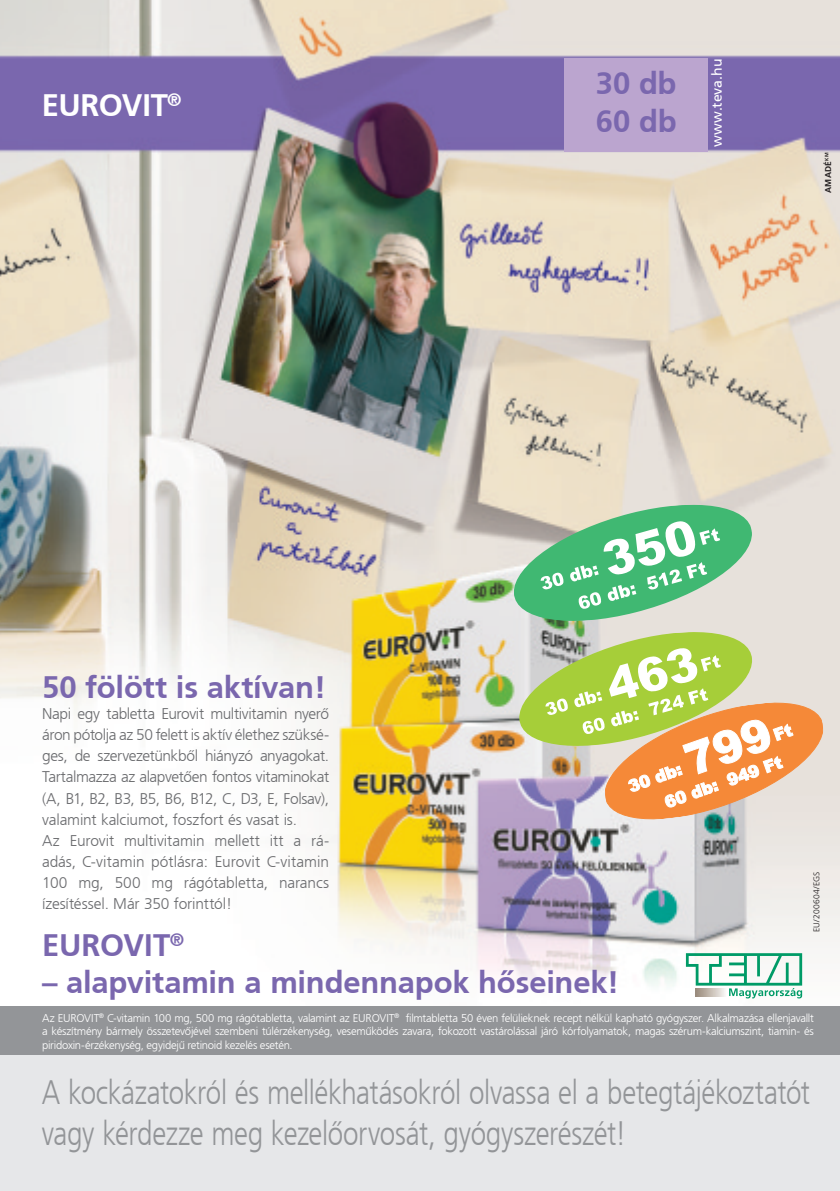
<style>
.page{position:relative;width:840px;height:1191px;background:#fff}
.page>*{position:absolute;margin:0;border:0;box-sizing:border-box;transform-origin:0 0}
.t1{font:33.8px/40.6px "Frutiger H Light A";letter-spacing:-.015em;color:#939598;scale:.82 1}
.t2{font:31px/37.2px "Frutiger H Bold A";letter-spacing:-.01em;color:#7a67ae}
.t3{font:31px "Frutiger H Bold A";letter-spacing:-.015em;color:#fff}
.t4{font:15.4px/21.2px "Frutiger H Light A";letter-spacing:-.015em;color:#6c6d70}
.t5{font:14px "Frutiger H Plain A";color:#fff}
.t6{font:11.2px/13.6px "Frutiger H Light A";letter-spacing:-.025em;color:#fff;text-align:justify}
.t7{font:8.4px "Frutiger H Light A";letter-spacing:.02em;color:#231f20}
.t8{font:8.4px "Frutiger H Bold A";letter-spacing:.03em;color:#231f20}
</style>
<div class="page">
<img style="left:0;top:0;width:839px;height:999px">
<svg style="left:685px;top:953px;width:116px;height:45px"></svg>
<svg style="left:695px;top:988px;width:30px;height:8px"></svg>
<div style="left:0;top:1055px;width:839px;height:136px;background:#e6e7e9"></div>
<div style="left:0;top:1006px;width:839px;height:49px;background:#939598"></div>
<div style="left:564px;top:58px;width:143px;height:94px;background:#bba5cf"></div>
<svg style="left:509px;top:501px;width:322px;height:324px;background:#c2c99d"></svg>
<p class="t3" style="left:42px;top:87px;width:141px">EUROVIT<sup>®</sup></p>
<p class="t2" style="left:595px;top:65px;width:82px">30 db<br>60 db</p>
<p class="t5" style="left:708px;top:147px;width:90px;rotate:-90deg">www.teva.hu</p>
<p class="t8" style="left:822px;top:193px;width:42px;rotate:-90deg">AMADÉ<sup>KM</sup></p>
<p class="t2" style="left:42px;top:668px;width:285px">50 fölött is aktívan!</p>
<p class="t4" style="left:42px;top:703px;width:288px">Napi egy tabletta Eurovit multivitamin nyerő áron pótolja az 50 felett is aktív élethez szüksé&shy;ges, de szervezetünkből hiányzó anyagokat.<br>Tartalmazza az alapvetően fontos vitaminokat (A, B1, B2, B3, B5, B6, B12, C, D3, E, Folsav), valamint kalciumot, foszfort és vasat is.<br>Az Eurovit multivitamin mellett itt a rá&shy;adás, C-vitamin pótlásra: Eurovit C-vitamin 100 mg, 500 mg rágótabletta, narancs ízesítéssel. Már 350 forinttól!</p>
<p class="t2" style="left:42px;top:926px;width:143px">EUROVIT<sup>®</sup></p>
<p class="t2" style="left:42px;top:963px;width:578px">– alapvitamin a mindennapok hõseinek!</p>
<p class="t7" style="left:811px;top:932px;width:62px;rotate:-90deg">EU/200604/EGS</p>
<p class="t6" style="left:42px;top:1011px;width:772px">Az EUROVIT<sup>®</sup> C-vitamin 100 mg, 500 mg rágótabletta, valamint az EUROVIT<sup>®</sup> filmtabletta 50 éven felülieknek recept nélkül kapható gyógyszer. Alkalmazása ellenjavallt a készítmény bármely összetevőjével szembeni túlérzékenység, vesemûködés zavara, fokozott vastárolással járó kórfolyamatok, magas szérum-kalciumszint, tiamin- és piridoxin-érzékenység, egyidejû retinoid kezelés esetén.</p>
<p class="t1" style="left:42px;top:1072px;width:937px">A kockázatokról és mellékhatásokról olvassa el a betegtájékoztatót vagy kérdezze meg kezelõorvosát, gyógyszerészét!</p>
</div>
